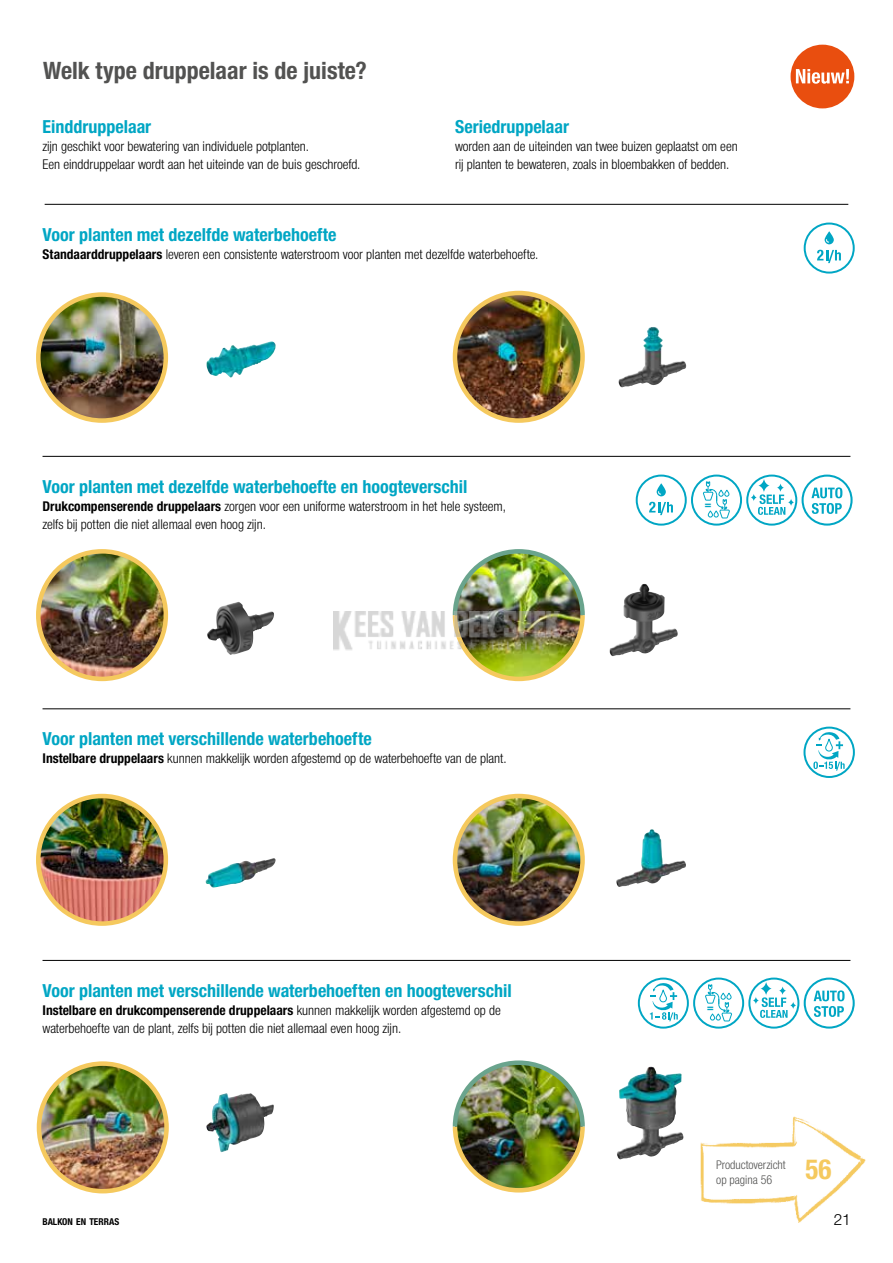
<style>
.page{position:relative;width:893px;height:1263px;background:#fff}
.page>*{position:absolute;margin:0;border:0;box-sizing:border-box;transform-origin:0 0}
.t1{font:700 27px "Gardena Sans Cond";color:#f5c95e}
.t2{font:700 24px "Gardena Sans Cond";color:#525251}
.t3{font:700 18px "Gardena Sans Cond";color:#00a6c4}
.t4{font:15px "Gardena Sans";color:#000}
.t5{font:13.5px/18px "Gardena Sans Cond";color:#000}
.t6{font:700 13.2px "Gardena Sans Cond";color:#00a6c4}
.t7{font:12px/15px "Gardena Sans Cond";color:#525251}
.t8{font:700 9.45px "Gardena Sans Cond";color:#000}
.s1{font-weight:700}
</style>
<div class="page">
<img style="left:207px;top:341px;width:69px;height:36px">
<img style="left:619px;top:327px;width:67px;height:60px">
<img style="left:207px;top:602px;width:67px;height:53px">
<img style="left:610px;top:584px;width:68px;height:72px">
<img style="left:206px;top:858px;width:70px;height:29px">
<img style="left:616px;top:829px;width:70px;height:58px">
<img style="left:206px;top:1093px;width:68px;height:59px">
<img style="left:455px;top:293px;width:128px;height:128px;border-radius:64px">
<div style="left:453px;top:291px;width:132px;height:132px;border:4px solid #f5c95e;border-radius:50%"></div>
<img style="left:38px;top:295px;width:128px;height:126px">
<div style="left:36px;top:292px;width:132px;height:131px;border:4px solid #f5c95e;border-radius:50%"></div>
<img style="left:38px;top:551px;width:128px;height:128px;border-radius:64px">
<div style="left:36px;top:549px;width:132px;height:132px;border:4px solid #f5c95e;border-radius:50%"></div>
<img style="left:455px;top:796px;width:128px;height:127px;border-radius:64px">
<div style="left:453px;top:794px;width:132px;height:132px;border:4px solid #f5c95e;border-radius:50%"></div>
<img style="left:38px;top:796px;width:128px;height:127px;border-radius:64px">
<div style="left:36px;top:794px;width:132px;height:132px;border:4px solid #f5c95e;border-radius:50%"></div>
<img style="left:39px;top:1063px;width:128px;height:128px;border-radius:64px">
<div style="left:37px;top:1061px;width:132px;height:132px;border:4px solid #f5c95e;border-radius:50%"></div>
<svg style="left:803px;top:727px;width:52px;height:51px"></svg>
<svg style="left:804px;top:223px;width:51px;height:51px"></svg>
<hr style="left:43px;top:456px;width:807px;height:1px;background:#000">
<hr style="left:43px;top:708px;width:807px;height:1px;background:#000">
<hr style="left:43px;top:960px;width:807px;height:1px;background:#000">
<hr style="left:45px;top:204px;width:803px;height:1px;background:#000">
<img style="left:700px;top:1117px;width:165px;height:105px">
<img style="left:617px;top:1067px;width:66px;height:92px">
<svg style="left:636px;top:475px;width:217px;height:51px"></svg>
<svg style="left:638px;top:977px;width:217px;height:51px"></svg>
<img style="left:452px;top:549px;width:133px;height:133px">
<img style="left:452px;top:1060px;width:133px;height:133px">
<div style="left:791px;top:45px;width:63px;height:63px;background:#e94e0f;border-radius:50%"></div>
<svg style="left:796px;top:69px;width:53px;height:15px"></svg>
<img style="left:334px;top:612px;width:225px;height:39px">
<h2 class="t2" style="left:43px;top:53px;width:325px">Welk type druppelaar is de juiste?</h2>
<h3 class="t3" style="left:43px;top:114px;width:110px">Einddruppelaar</h3>
<p class="t5" style="left:43px;top:136px;width:319px">zijn geschikt voor bewatering van individuele potplanten.<br>Een einddruppelaar wordt aan het uiteinde van de buis geschroefd.</p>
<h3 class="t3" style="left:455px;top:114px;width:116px">Seriedruppelaar</h3>
<p class="t5" style="left:455px;top:136px;width:284px">worden aan de uiteinden van twee buizen geplaatst om een rij planten te bewateren, zoals in bloembakken of bedden.</p>
<h3 class="t3" style="left:43px;top:222px;width:296px">Voor planten met dezelfde waterbehoefte</h3>
<p class="t5" style="left:43px;top:244px;width:497px"><span class="s1">Standaarddruppelaars</span> leveren een consistente waterstroom voor planten met dezelfde waterbehoefte.</p>
<h3 class="t3" style="left:43px;top:474px;width:427px">Voor planten met dezelfde waterbehoefte en hoogteverschil</h3>
<p class="t5" style="left:43px;top:496px;width:465px"><span class="s1">Drukcompenserende druppelaars</span> zorgen voor een uniforme waterstroom in het hele systeem, zelfs bij potten die niet allemaal even hoog zijn.</p>
<h3 class="t3" style="left:43px;top:726px;width:331px">Voor planten met verschillende waterbehoefte</h3>
<p class="t5" style="left:43px;top:748px;width:466px"><span class="s1">Instelbare druppelaars</span> kunnen makkelijk worden afgestemd op de waterbehoefte van de plant.</p>
<p class="t6" style="left:704px;top:496px;width:9px">=</p>
<h3 class="t3" style="left:43px;top:978px;width:471px">Voor planten met verschillende waterbehoeften en hoogteverschil</h3>
<p class="t5" style="left:43px;top:1000px;width:460px"><span class="s1">Instelbare en drukcompenserende druppelaars</span> kunnen makkelijk worden afgestemd op de waterbehoefte van de plant, zelfs bij potten die niet allemaal even hoog zijn.</p>
<p class="t6" style="left:706px;top:999px;width:9px">=</p>
<p class="t7" style="left:716px;top:1156px;width:71px">Productoverzicht op pagina 56</p>
<h1 class="t1" style="left:805px;top:1151px;width:27px">56</h1>
<p class="t8" style="left:43px;top:1215px;width:78px">BALKON EN TERRAS</p>
<p class="t4" style="left:834px;top:1209px;width:18px">21</p>
</div>
